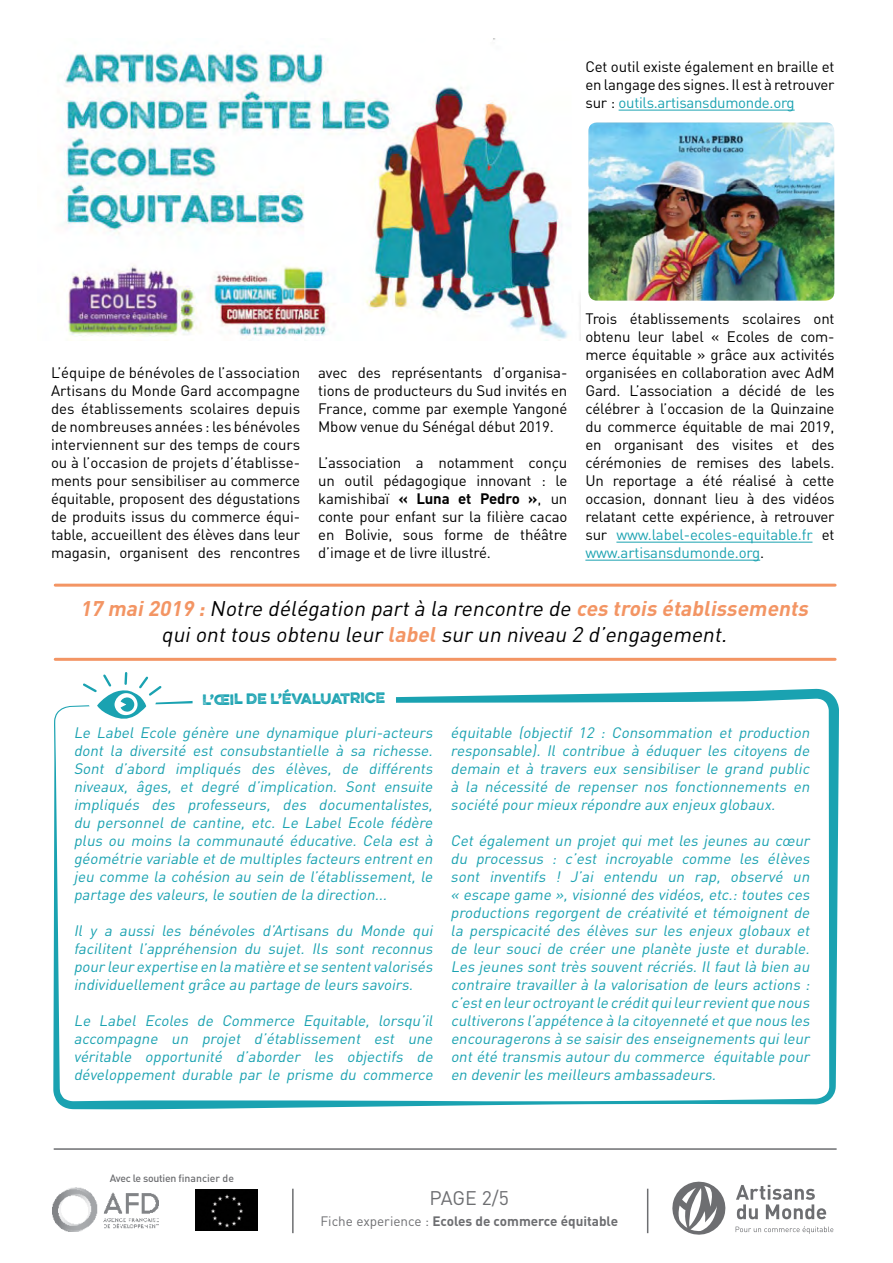
<style>
.page{position:relative;width:893px;height:1263px;background:#fff}
.page>*{position:absolute;margin:0;border:0;box-sizing:border-box;transform-origin:0 0}
.t1{font:italic 21px/25.5px "DIN";color:#000;text-align:center}
.t2{font:19.5px "DIN";color:#6d6e71}
.t3{font:italic 15px/18px "DIN";color:#1aa2b1;text-align:justify}
.t4{font:15px/18px "DIN";letter-spacing:-.01em;color:#000;text-align:justify}
.t5{font:700 13.5px "DIN";color:#6d6e71}
.t6{font:13.5px "Eveleth Slant";color:#1aa2b1}
.t7{font:500 10.5px "DIN";letter-spacing:-.025em;color:#6d6e71}
.s1{color:#1aa2b1}
.s2{font-weight:700;color:#f39564}
.s3{font-weight:700}
.s4{font-weight:400}
</style>
<div class="page">
<svg style="left:672px;top:1181px;width:54px;height:54px"></svg>
<svg style="left:736px;top:1185px;width:90px;height:34px"></svg>
<svg style="left:736px;top:1226px;width:97px;height:8px"></svg>
<hr style="left:292px;top:1189px;width:2px;height:44px;background:#6d6e71">
<hr style="left:647px;top:1189px;width:1px;height:44px;background:#6d6e71">
<hr style="left:54px;top:1148px;width:783px;height:2px;background:#6d6e71">
<img style="left:53px;top:1188px;width:106px;height:44px">
<img style="left:195px;top:1190px;width:63px;height:40px">
<svg style="left:53px;top:689px;width:786px;height:420px"></svg>
<hr style="left:619px;top:110px;width:176px;height:1px;background:#1aa2b1">
<hr style="left:616px;top:542px;width:196px;height:1px;background:#1aa2b1">
<hr style="left:585px;top:560px;width:175px;height:1px;background:#1aa2b1">
<img style="left:588px;top:122px;width:246px;height:179px">
<div style="left:88px;top:661px;width:69px;height:69px;background:#fff;border-radius:50%"></div>
<svg style="left:81px;top:672px;width:83px;height:48px"></svg>
<svg style="left:193px;top:690px;width:203px;height:20px"></svg>
<img style="left:64px;top:38px;width:517px;height:302px">
<hr style="left:55px;top:658px;width:780px;height:3px;background:#f39564">
<hr style="left:55px;top:584px;width:780px;height:3px;background:#f39564">
<p class="t4" style="left:585px;top:57px;width:251px">Cet outil existe également en braille et en langage des signes. Il est à retrouver sur : <span class="s1">outils.artisansdumonde.org</span></p>
<p class="t4" style="left:585px;top:309px;width:251px">Trois établissements scolaires ont obtenu leur label « Ecoles de com&shy;merce équitable » grâce aux activités organisées en collaboration avec AdM Gard. L’association a décidé de les célébrer à l’occasion de la Quinzaine du commerce équitable de mai 2019, en organisant des visites et des cérémonies de remises des labels.<br>Un reportage a été réalisé à cette occasion, donnant lieu à des vidéos relatant cette expérience, à retrouver sur <span class="s1">www.label-ecoles-equitable.fr</span> et <span class="s1">www.artisansdumonde.org</span>.</p>
<h1 class="t1" style="left:80px;top:595px;width:734px"><span class="s2">17 mai2019 :</span>Notre délégation partà la rencontre de <span class="s2">ces trois établissements </span>quionttous obtenu leur <span class="s2">label</span>sur un niveau 2 d’engagement.</h1>
<p class="t4" style="left:51px;top:363px;width:251px">L’équipe de bénévoles de l’association Artisans du Monde Gard accompagne des établissements scolaires depuis de nombreuses années : les bénévoles interviennent sur des temps de cours ou à l’occasion de projets d’établisse&shy;ments pour sensibiliser au commerce équitable, proposent des dégustations de produits issus du commerce équi&shy;table, accueillent des élèves dans leur magasin, organisent des rencontres</p>
<p class="t4" style="left:318px;top:363px;width:251px">avec des représentants d’organisa&shy;tions de producteurs du Sud invités en France, comme par exemple Yangoné Mbow venue du Sénégal début 2019.</p>
<p class="t4" style="left:318px;top:453px;width:251px">L’association a notamment conçu un outil pédagogique innovant : le kamishibaï <span class="s3">« Luna et Pedro »</span>, un conte pour enfant sur la filière cacao en Bolivie, sous forme de théâtre d’image et de livre illustré.</p>
<p class="t6" style="left:202px;top:688px;width:184px">L’ŒIL DE L’ÉVALUATRICE</p>
<p class="t3" style="left:74px;top:723px;width:364px">Le Label Ecole génère une dynamique pluri-acteurs dont la diversité est consubstantielle à sa richesse.<br>Sont d’abord impliqués des élèves, de différents niveaux, âges, et degré d’implication. Sont ensuite impliqués des professeurs, des documentalistes, du personnel de cantine, etc. Le Label Ecole fédère plus ou moins la communauté éducative. Cela est à géométrie variable etde multiples facteurs entrenten jeu comme la cohésion au sein de l’établissement, le partage des valeurs,le soutien de la direction...</p>
<p class="t3" style="left:74px;top:921px;width:364px">Il y a aussi les bénévoles d’Artisans du Monde qui facilitent l’appréhension du sujet. Ils sont reconnus pour leur expertise en la matière etse sententvalorisés individuellementgrâce au partage de leurs savoirs.</p>
<p class="t3" style="left:74px;top:1011px;width:364px">Le Label Ecoles de Commerce Equitable, lorsqu’il accompagne un projet d’établissement est une véritable opportunité d’aborder les objectifs de développement durable par le prisme du commerce</p>
<p class="t3" style="left:451px;top:723px;width:364px">équitable (objectif 12 : Consommation et production responsable). Il contribue à éduquer les citoyens de demain et à travers eux sensibiliser le grand public à la nécessité de repenser nos fonctionnements en société pour mieux répondre aux enjeux globaux.</p>
<p class="t3" style="left:451px;top:831px;width:364px">Cet également un projet qui met les jeunes au cœur du processus : c’est incroyable comme les élèves sont inventifs ! J’ai entendu un rap, observé un « escape game », visionné des vidéos, etc.: toutes ces productions regorgent de créativité et témoignent de la perspicacité des élèves sur les enjeux globaux et de leur souci de créer une planète juste et durable.<br>Les jeunes sont très souvent récriés. Il faut là bien au contraire travailler à la valorisation de leurs actions : c’esten leur octroyantle créditquileur revientque nous cultiverons l’appétence à la citoyenneté etque nous les encouragerons à se saisir des enseignements quileur ont été transmis autour du commerce équitable pour en devenir les meilleurs ambassadeurs.</p>
<p class="t7" style="left:110px;top:1172px;width:126px">Avec le soutien financier de</p>
<h2 class="t2" style="left:429px;top:1186px;width:81px">PAGE 2/5</h2>
<p class="t5" style="left:320px;top:1212px;width:299px"><span class="s4">Fiche experience :</span> Ecoles de commerce équitable</p>
</div>
